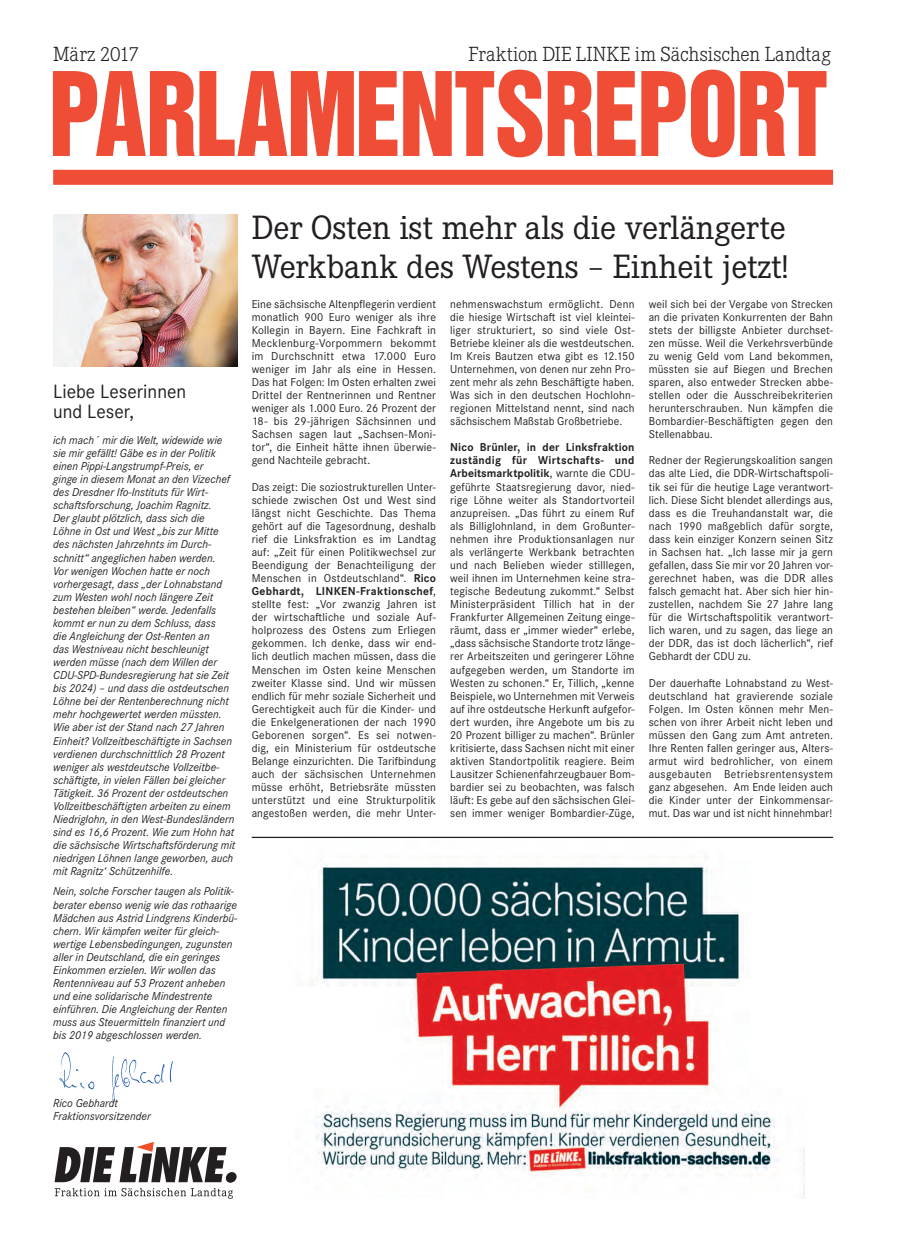
<style>
.page{position:relative;width:904px;height:1241px;background:#fff}
.page>*{position:absolute;margin:0;border:0;box-sizing:border-box;transform-origin:0 0}
.t1{font:106.25px "Helvetica Inserat";letter-spacing:-.015em;color:#ef4d35;scale:.86 1}
.t2{font:35px/38.8px "Corporate E Pro";letter-spacing:-.005em;color:#231f20}
.t3{font:300 21.25px "Corporate E Pro";color:#231f20}
.t4{font:20px/20px "Corporate S Pro";color:#231f20}
.t5{font:11.88px/13.1px "Corporate S Pro";letter-spacing:.01em;color:#231f20;text-align:justify}
.t6{font:italic 11.88px/13.1px "Corporate S Pro";color:#231f20}
.s1{font-weight:700}
</style>
<div class="page">
<img style="left:59px;top:1052px;width:114px;height:51px">
<div style="left:53px;top:170px;width:780px;height:15px;background:#ef4d35"></div>
<svg style="left:55px;top:1141px;width:182px;height:57px"></svg>
<img style="left:53px;top:214px;width:184px;height:153px">
<img style="left:289px;top:837px;width:516px;height:359px">
<hr style="left:252px;top:836px;width:581px;height:1px;background:#231f20">
<h3 class="t3" style="left:53px;top:40px;width:87px">März 2017</h3>
<h3 class="t3" style="left:468px;top:40px;width:364px">Fraktion DIE LINKE im Sächsischen Landtag</h3>
<h1 class="t1" style="left:49px;top:51px;width:906px">PARLAMENTSREPORT</h1>
<h3 class="t4" style="left:53px;top:379px;width:135px">Liebe Leserinnen und Leser,</h3>
<p class="t6" style="left:53px;top:432px;width:184px">ich mach´ mir die Welt, widewide wie sie mir gefällt! Gäbe es in der Politik einen Pippi-Langstrumpf-Preis, er<br>ginge in diesem Monat an den Vizechef des Dresdner Ifo-Instituts für Wirt&shy;schaftsforschung, Joachim Ragnitz.<br>Der glaubt plötzlich, dass sich die Löhne in Ost und West „bis zur Mitte des nächsten Jahrzehnts im Durch&shy;schnitt“ angeglichen haben werden.<br>Vor wenigen Wochen hatte er noch vorhergesagt, dass „der Lohnabstand zum Westen wohl noch längere Zeit bestehen bleiben“ werde. Jedenfalls kommt er nun zu dem Schluss, dass<br>die Angleichung der Ost-Renten an<br>das Westniveau nicht beschleunigt werden müsse (nach dem Willen der CDU-SPD-Bundesregierung hat sie Zeit bis 2024) – und dass die ostdeutschen Löhne bei der Rentenberechnung nicht mehr hochgewertet werden müssten.<br>Wie aber ist der Stand nach 27 Jahren Einheit? Vollzeitbeschäftigte in Sachsen verdienen durchschnittlich 28 Prozent weniger als westdeutsche Vollzeitbe&shy;schäftigte, in vielen Fällen bei gleicher Tätigkeit. 36 Prozent der ostdeutschen Vollzeitbeschäftigten arbeiten zu einem Niedriglohn, in den West-Bundesländern sind es 16,6 Prozent. Wie zum Hohn hat die sächsische Wirtschaftsförderung mit niedrigen Löhnen lange geworben, auch mit Ragnitz‘ Schützenhilfe.</p>
<p class="t6" style="left:53px;top:884px;width:185px">Nein, solche Forscher taugen als Politik&shy;berater ebenso wenig wie das rothaarige Mädchen aus Astrid Lindgrens Kinderbü&shy;chern. Wir kämpfen weiter für gleich&shy;wertige Lebensbedingungen, zugunsten aller in Deutschland, die ein geringes Einkommen erzielen. Wir wollen das Rentenniveau auf 53 Prozent anheben und eine solidarische Mindestrente einführen. Die Angleichung der Renten muss aus Steuermitteln finanziert und bis 2019 abgeschlossen werden.</p>
<h2 class="t2" style="left:252px;top:206px;width:538px">Der Osten ist mehr als die verlängerte<br>Werkbank des Westens – Einheit jetzt!</h2>
<p class="t5" style="left:252px;top:296px;width:186px">Eine sächsische Altenpflegerin verdient monatlich 900 Euro weniger als ihre Kollegin in Bayern. Eine Fachkraft in Mecklenburg-Vorpommern bekommt im Durchschnitt etwa 17.000 Euro weniger im Jahr als eine in Hessen.<br>Das hat Folgen: Im Osten erhalten zwei Drittel der Rentnerinnen und Rentner weniger als 1.000 Euro. 26 Prozent der 18- bis 29-jährigen Sächsinnen und Sachsen sagen laut „Sachsen-Moni&shy;tor“, die Einheit hätte ihnen überwie&shy;gend Nachteile gebracht.</p>
<p class="t5" style="left:252px;top:479px;width:186px">Das zeigt: Die soziostrukturellen Unter&shy;schiede zwischen Ost und West sind längst nicht Geschichte. Das Thema gehört auf die Tagesordnung, deshalb rief die Linksfraktion es im Landtag auf: „Zeit für einen Politikwechsel zur Beendigung der Benachteiligung der Menschen in Ostdeutschland“. <span class="s1">Rico Gebhardt, LINKEN-Fraktionschef</span>, stellte fest: „Vor zwanzig Jahren ist der wirtschaftliche und soziale Auf&shy;holprozess des Ostens zum Erliegen gekommen. Ich denke, dass wir end&shy;lich deutlich machen müssen, dass die Menschen im Osten keine Menschen zweiter Klasse sind. Und wir müssen endlich für mehr soziale Sicherheit und Gerechtigkeit auch für die Kinder- und die Enkelgenerationen der nach 1990<br>Geborenen sorgen“. Es sei notwen&shy;dig, ein Ministerium für ostdeutsche Belange einzurichten. Die Tarifbindung auch der sächsischen Unternehmen müsse erhöht, Betriebsräte müssten unterstützt und eine Strukturpolitik angestoßen werden, die mehr Unter-</p>
<p class="t5" style="left:450px;top:296px;width:186px">nehmenswachstum ermöglicht. Denn die hiesige Wirtschaft ist viel kleintei&shy;liger strukturiert, so sind viele Ost-Betriebe kleiner als die westdeutschen.<br>Im Kreis Bautzen etwa gibt es 12.150<br>Unternehmen, von denen nur zehn Pro&shy;zent mehr als zehn Beschäftigte haben.<br>Was sich in den deutschen Hochlohn&shy;regionen Mittelstand nennt, sind nach sächsischem Maßstab Großbetriebe.</p>
<p class="t5" style="left:450px;top:440px;width:186px"><span class="s1">Nico Brünler, in der Linksfraktion zuständig für Wirtschafts- und Arbeitsmarktpolitik</span>, warnte die CDU&shy;geführte Staatsregierung davor, nied&shy;rige Löhne weiter als Standortvorteil anzupreisen. „Das führt zu einem Ruf als Billiglohnland, in dem Großunter&shy;nehmen ihre Produktionsanlagen nur als verlängerte Werkbank betrachten und nach Belieben wieder stilllegen, weil ihnen im Unternehmen keine stra&shy;tegische Bedeutung zukommt.“ Selbst Ministerpräsident Tillich hat in der Frankfurter Allgemeinen Zeitung einge&shy;räumt, dass er „immer wieder“ erlebe, „dass sächsische Standorte trotz länge&shy;rer Arbeitszeiten und geringerer Löhne aufgegeben werden, um Standorte im Westen zu schonen.“ Er, Tillich, „kenne Beispiele, wo Unternehmen mit Verweis auf ihre ostdeutsche Herkunft aufgefor&shy;dert wurden, ihre Angebote um bis zu 20 Prozent billiger zu machen“. Brünler kritisierte, dass Sachsen nicht mit einer aktiven Standortpolitik reagiere. Beim Lausitzer Schienenfahrzeugbauer Bom&shy;bardier sei zu beobachten, was falsch läuft: Es gebe auf den sächsischen Glei&shy;sen immer weniger Bombardier-Züge,</p>
<p class="t5" style="left:648px;top:296px;width:186px">weil sich bei der Vergabe von Strecken an die privaten Konkurrenten der Bahn stets der billigste Anbieter durchset&shy;zen müsse. Weil die Verkehrsverbünde zu wenig Geld vom Land bekommen, müssten sie auf Biegen und Brechen sparen, also entweder Strecken abbe&shy;stellen oder die Ausschreibekriterien herunterschrauben. Nun kämpfen die Bombardier-Beschäftigten gegen den Stellenabbau.</p>
<p class="t5" style="left:648px;top:453px;width:186px">Redner der Regierungskoalition sangen das alte Lied, die DDR-Wirtschaftspoli&shy;tik sei für die heutige Lage verantwort&shy;lich. Diese Sicht blendet allerdings aus, dass es die Treuhandanstalt war, die nach 1990 maßgeblich dafür sorgte, dass kein einziger Konzern seinen Sitz in Sachsen hat. „Ich lasse mir ja gern gefallen, dass Sie mir vor 20 Jahren vor&shy;gerechnet haben, was die DDR alles falsch gemacht hat. Aber sich hier hin&shy;zustellen, nachdem Sie 27 Jahre lang für die Wirtschaftspolitik verantwort&shy;lich waren, und zu sagen, das liege an der DDR, das ist doch lächerlich“, rief Gebhardt der CDU zu.</p>
<p class="t5" style="left:648px;top:675px;width:186px">Der dauerhafte Lohnabstand zu West&shy;deutschland hat gravierende soziale Folgen. Im Osten können mehr Men&shy;schen von ihrer Arbeit nicht leben und müssen den Gang zum Amt antreten.<br>Ihre Renten fallen geringer aus, Alters&shy;armut wird bedrohlicher, von einem ausgebauten Betriebsrentensystem ganz abgesehen. Am Ende leiden auch die Kinder unter der Einkommensar&shy;mut. Das war und ist nicht hinnehmbar!</p>
<p class="t6" style="left:53px;top:1095px;width:99px">Rico Gebhardt<br>Fraktionsvorsitzender</p>
</div>
